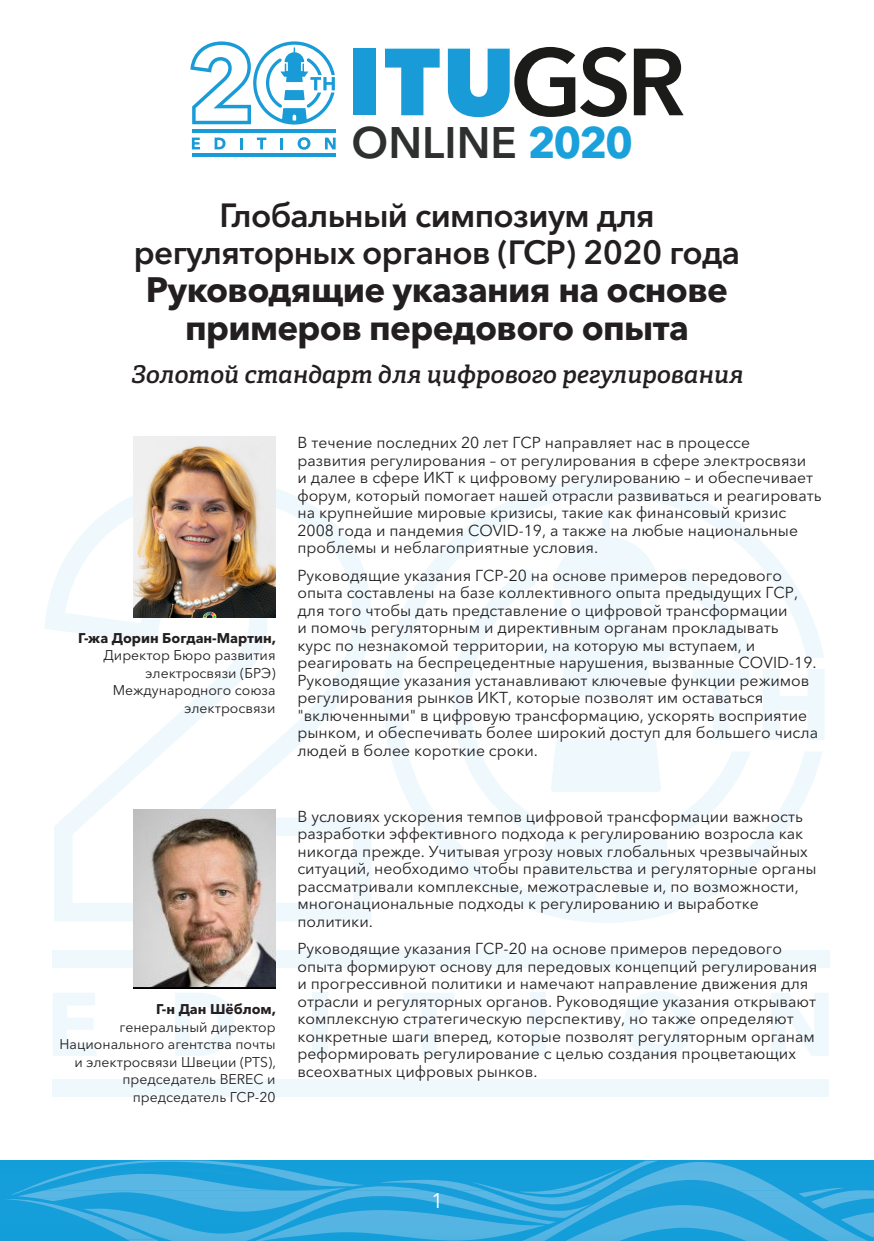
<style>
.page{position:relative;width:874px;height:1241px;background:#fff}
.page>*{position:absolute;margin:0;border:0;box-sizing:border-box;transform-origin:0 0}
.t1{font:600 43.75px "Avenir Next LT Pro";color:#2e2f2f}
.Main_cover_line{font:700 35px/37.8px "Avenir Next W1 G";letter-spacing:-.02em;color:#231f20;text-align:center}
.Main_cover_line-2{font:600 33.25px/36.8px "Avenir Next W1 G";letter-spacing:-.02em;color:#231f20;text-align:center}
.Subhead___26pt___B{font:italic 600 24.5px "Adelle CYR";color:#231f20}
.t2{font:21px "Avenir Next W1 G";color:#fff}
.text-2{font:15.75px/17.5px "Avenir Next W1 G";color:#231f20}
.t3{font:14px/17.5px "Avenir Next W1 G";color:#231f20;text-align:right}
.t4{font:700 14px "Avenir Next W1 G";color:#231f20}
.s1{font-weight:700;color:#1aa1db}
</style>
<div class="page">
<div style="left:0;top:1160px;width:873px;height:81px;background:#149eda"></div>
<div style="left:471px;top:1160px;width:187px;height:29px;background:#149eda"></div>
<img style="left:21px;top:1160px;width:344px;height:29px">
<img style="left:546px;top:1167px;width:70px;height:22px">
<img style="left:815px;top:1187px;width:29px;height:2px">
<img style="left:347px;top:1185px;width:32px;height:4px">
<img style="left:379px;top:1179px;width:107px;height:10px">
<img style="left:43px;top:1173px;width:304px;height:16px">
<svg style="left:11px;top:1189px;width:862px;height:9px"></svg>
<img style="left:616px;top:1161px;width:165px;height:29px">
<img style="left:0;top:1236px;width:51px;height:4px">
<img style="left:4px;top:1198px;width:79px;height:20px">
<img style="left:83px;top:1198px;width:362px;height:42px">
<img style="left:41px;top:1198px;width:267px;height:13px">
<img style="left:445px;top:1198px;width:428px;height:42px">
<div style="left:52px;top:1079px;width:776px;height:17px;background:#eff8fc"></div>
<div style="left:52px;top:950px;width:777px;height:18px;background:#eff8fc"></div>
<svg style="left:45px;top:478px;width:326px;height:443px"></svg>
<svg style="left:53px;top:993px;width:44px;height:62px"></svg>
<svg style="left:175px;top:993px;width:59px;height:62px"></svg>
<div style="left:312px;top:992px;width:16px;height:63px;background:#eff8fc"></div>
<svg style="left:404px;top:993px;width:50px;height:62px"></svg>
<div style="left:529px;top:992px;width:16px;height:63px;background:#eff8fc"></div>
<svg style="left:624px;top:991px;width:68px;height:66px"></svg>
<svg style="left:771px;top:993px;width:57px;height:62px"></svg>
<svg style="left:384px;top:478px;width:440px;height:444px"></svg>
<svg style="left:452px;top:509px;width:301px;height:324px"></svg>
<svg style="left:762px;top:669px;width:62px;height:71px"></svg>
<img style="left:134px;top:436px;width:141px;height:181px">
<img style="left:134px;top:809px;width:141px;height:179px">
<div style="left:353px;top:49px;width:22px;height:66px;background:#189bd6"></div>
<svg style="left:385px;top:49px;width:54px;height:66px"></svg>
<svg style="left:447px;top:47px;width:179px;height:70px"></svg>
<svg style="left:633px;top:49px;width:50px;height:66px"></svg>
<hr style="left:192px;top:154px;width:143px;height:3px;background:#189bd6">
<hr style="left:192px;top:130px;width:143px;height:3px;background:#189bd6">
<svg style="left:192px;top:137px;width:8px;height:12px"></svg>
<svg style="left:214px;top:137px;width:11px;height:12px"></svg>
<svg style="left:240px;top:138px;width:3px;height:11px"></svg>
<svg style="left:257px;top:137px;width:9px;height:12px"></svg>
<svg style="left:280px;top:138px;width:3px;height:11px"></svg>
<svg style="left:297px;top:137px;width:13px;height:13px"></svg>
<svg style="left:325px;top:137px;width:10px;height:12px"></svg>
<svg style="left:190px;top:41px;width:145px;height:83px"></svg>
<p class="t1" style="left:351px;top:116px;width:283px">ONLINE <span class="s1">2020</span></p>
<p class="Main_cover_line-2" style="left:134px;top:194px;width:607px">Глобальный симпозиум для регуляторных органов (ГСР) 2020 года</p>
<p class="Main_cover_line" style="left:146px;top:268px;width:583px">Руководящие указания на основе примеров передового опыта</p>
<p class="Subhead___26pt___B" style="left:131px;top:356px;width:613px">Золотой стандарт для цифрового регулирования</p>
<p class="t4" style="left:78px;top:626px;width:199px">Г-жа Дорин Богдан-Мартин,</p>
<p class="t3" style="left:103px;top:645px;width:173px">Директор Бюро развития электросвязи (БРЭ)</p>
<p class="t3" style="left:113px;top:680px;width:164px">Международного союза электросвязи</p>
<p class="t4" style="left:156px;top:998px;width:121px">Г-н Дан Шёблом,</p>
<p class="t3" style="left:60px;top:1016px;width:217px">генеральный директор<br>Национального агентства почты</p>
<p class="t3" style="left:75px;top:1051px;width:203px">и электросвязи Швеции (PTS), председатель BEREC и председатель ГСР-20</p>
<p class="text-2" style="left:297px;top:432px;width:525px">В течение последних 20 лет ГСР направляет нас в процессе развития регулирования – от регулирования в сфере электросвязи<br>и далее в сфере ИКТ к цифровому регулированию – и обеспечивает форум, который помогает нашей отрасли развиваться и реагировать на крупнейшие мировые кризисы, такие как финансовый кризис 2008 года и пандемия COVID-19, а также на любые национальные проблемы и неблагоприятные условия.</p>
<p class="text-2" style="left:297px;top:565px;width:522px">Руководящие указания ГСР-20 на основе примеров передового опыта составлены на базе коллективного опыта предыдущих ГСР, для того чтобы дать представление о цифровой трансформации<br>и помочь регуляторным и директивным органам прокладывать<br>курс по незнакомой территории, на которую мы вступаем, и реагировать на беспрецедентные нарушения, вызванные COVID-19.<br>Руководящие указания устанавливают ключевые функции режимов регулирования рынков ИКТ, которые позволят им оставаться "включенными" в цифровую трансформацию, ускорять восприятие рынком, и обеспечивать более широкий доступ для большего числа людей в более короткие сроки.</p>
<p class="text-2" style="left:297px;top:805px;width:520px">В условиях ускорения темпов цифровой трансформации важность разработки эффективного подхода к регулированию возросла как никогда прежде. Учитывая угрозу новых глобальных чрезвычайных ситуаций, необходимо чтобы правительства и регуляторные органы рассматривали комплексные, межотраслевые и, по возможности, многонациональные подходы к регулированию и выработке политики.</p>
<p class="text-2" style="left:297px;top:938px;width:521px">Руководящие указания ГСР-20 на основе примеров передового опыта формируют основу для передовых концепций регулирования и прогрессивной политики и намечают направление движения для отрасли и регуляторных органов. Руководящие указания открывают комплексную стратегическую перспективу, но также определяют конкретные шаги вперед, которые позволят регуляторным органам реформировать регулирование с целью создания процветающих всеохватных цифровых рынков.</p>
<h3 class="t2" style="left:431px;top:1183px;width:14px">1</h3>
</div>
